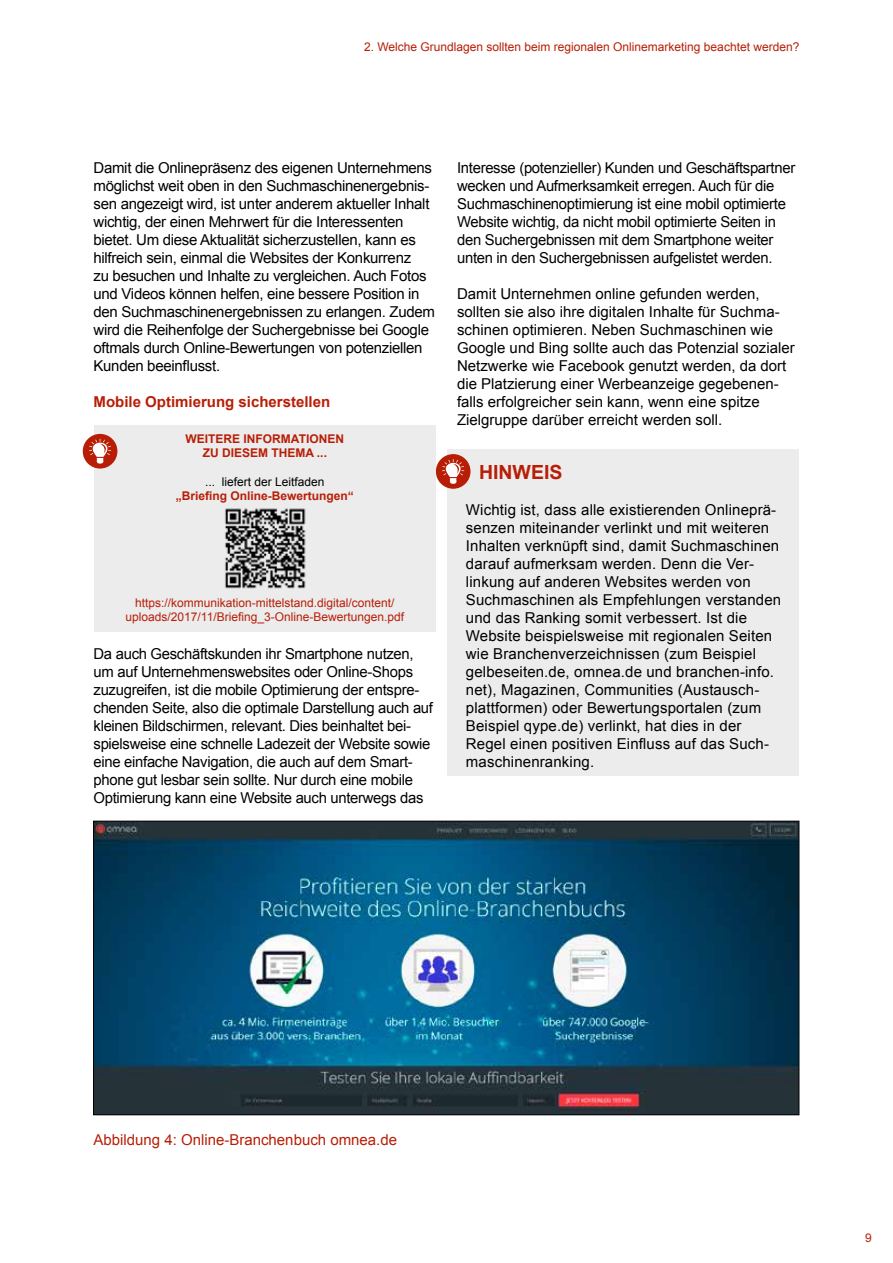
<style>
.page{position:relative;width:893px;height:1263px;background:#fff}
.page>*{position:absolute;margin:0;border:0;box-sizing:border-box;transform-origin:0 0}
.t1{font:700 19.5px "Arial";color:#b81e06}
.t2{font:15px/18px "Arial";letter-spacing:-.02em;color:#000}
.t3{font:15px/18px "Arial";letter-spacing:.01em;color:#000}
.t4{font:15px/18px "Arial";color:#000}
.t5{font:15px "Arial";color:#b81e06}
.t6{font:700 15px "Arial";color:#b81e06}
.t7{font:12px/14.4px "Arial";color:#b81e06;text-align:center}
.t8{font:700 12px/14.4px "Arial";color:#b81e06;text-align:center}
.t9{font:12px "Arial";color:#000}
</style>
<div class="page">
<img style="left:95px;top:823px;width:702px;height:290px">
<div style="left:448px;top:449px;width:351px;height:326px;background:#ececed"></div>
<div style="left:436px;top:454px;width:34px;height:35px;background:#b81e06;border-radius:50%"></div>
<svg style="left:442px;top:459px;width:22px;height:25px"></svg>
<div style="left:94px;top:425px;width:342px;height:206px;background:#ececed"></div>
<div style="left:83px;top:434px;width:34px;height:35px;background:#b81e06;border-radius:50%"></div>
<svg style="left:89px;top:439px;width:22px;height:25px"></svg>
<img style="left:225px;top:508px;width:81px;height:81px">
<p class="t7" style="left:364px;top:40px;width:437px">2. Welche Grundlagen sollten beim regionalen Onlinemarketing beachtet werden?</p>
<p class="t2" style="left:94px;top:159px;width:343px">Damit die Onlinepräsenz des eigenen Unternehmens möglichst weit oben in den Suchmaschinenergebnis&shy;sen angezeigt wird, ist unter anderem aktueller Inhalt wichtig, der einen Mehrwert für die Interessenten bietet. Um diese Aktualität sicherzustellen, kann es hilfreich sein, einmal die Websites der Konkurrenz<br>zu besuchen und Inhalte zu vergleichen. Auch Fotos und Videos können helfen, eine bessere Position in den Suchmaschinenergebnissen zu erlangen. Zudem wird die Reihenfolge der Suchergebnisse bei Google oftmals durch Online-Bewertungen von potenziellen Kunden beeinflusst.</p>
<p class="t6" style="left:94px;top:392px;width:238px">Mobile Optimierung sicherstellen</p>
<p class="t8" style="left:186px;top:432px;width:160px">WEITERE INFORMATIONEN<br>ZU DIESEM THEMA ...</p>
<p class="t9" style="left:205px;top:474px;width:121px">... liefert der Leitfaden</p>
<p class="t8" style="left:176px;top:489px;width:180px">„Briefing Online-Bewertungen“</p>
<p class="t7" style="left:126px;top:596px;width:280px">https://kommunikation-mittelstand.digital/content/ uploads/2017/11/Briefing_3-Online-Bewertungen.pdf</p>
<p class="t2" style="left:94px;top:645px;width:341px">Da auch Geschäftskunden ihr Smartphone nutzen, um auf Unternehmenswebsites oder Online-Shops zuzugreifen, ist die mobile Optimierung der entspre&shy;chenden Seite, also die optimale Darstellung auch auf kleinen Bildschirmen, relevant. Dies beinhaltet bei&shy;spielsweise eine schnelle Ladezeit der Website sowie eine einfache Navigation, die auch auf dem Smart&shy;phone gut lesbar sein sollte. Nur durch eine mobile Optimierung kann eine Website auch unterwegs das</p>
<p class="t2" style="left:457px;top:159px;width:340px">Interesse (potenzieller) Kunden und Geschäftspartner wecken und Aufmerksamkeit erregen. Auch für die Suchmaschinenoptimierung ist eine mobil optimierte Website wichtig, da nicht mobil optimierte Seiten in den Suchergebnissen mit dem Smartphone weiter unten in den Suchergebnissen aufgelistet werden.</p>
<p class="t4" style="left:457px;top:285px;width:339px">Damit Unternehmen online gefunden werden, sollten sie also ihre digitalen Inhalte für Suchma&shy;schinen optimieren. Neben Suchmaschinen wie Google und Bing sollte auch das Potenzial sozialer Netzwerke wie Facebook genutzt werden, da dort die Platzierung einer Werbeanzeige gegebenen&shy;falls erfolgreicher sein kann, wenn eine spitze Zielgruppe darüber erreicht werden soll.</p>
<h1 class="t1" style="left:479px;top:459px;width:85px">HINWEIS</h1>
<p class="t3" style="left:466px;top:501px;width:317px">Wichtig ist, dass alle existierenden Onlineprä&shy;senzen miteinander verlinkt und mit weiteren Inhalten verknüpft sind, damit Suchmaschinen darauf aufmerksam werden. Denn die Ver&shy;linkung auf anderen Websites werden von Suchmaschinen als Empfehlungen verstanden und das Ranking somit verbessert. Ist die Website beispielsweise mit regionalen Seiten wie Branchenverzeichnissen (zum Beispiel gelbeseiten.de, omnea.de und branchen-info. net), Magazinen, Communities (Austausch&shy;plattformen) oder Bewertungsportalen (zum Beispiel qype.de) verlinkt, hat dies in der Regel einen positiven Einfluss auf das Such&shy;maschinenranking.</p>
<p class="t5" style="left:94px;top:1130px;width:305px">Abbildung 4: Online-Branchenbuch omnea.de</p>
<p class="t7" style="left:865px;top:1231px;width:8px">9</p>
</div>
